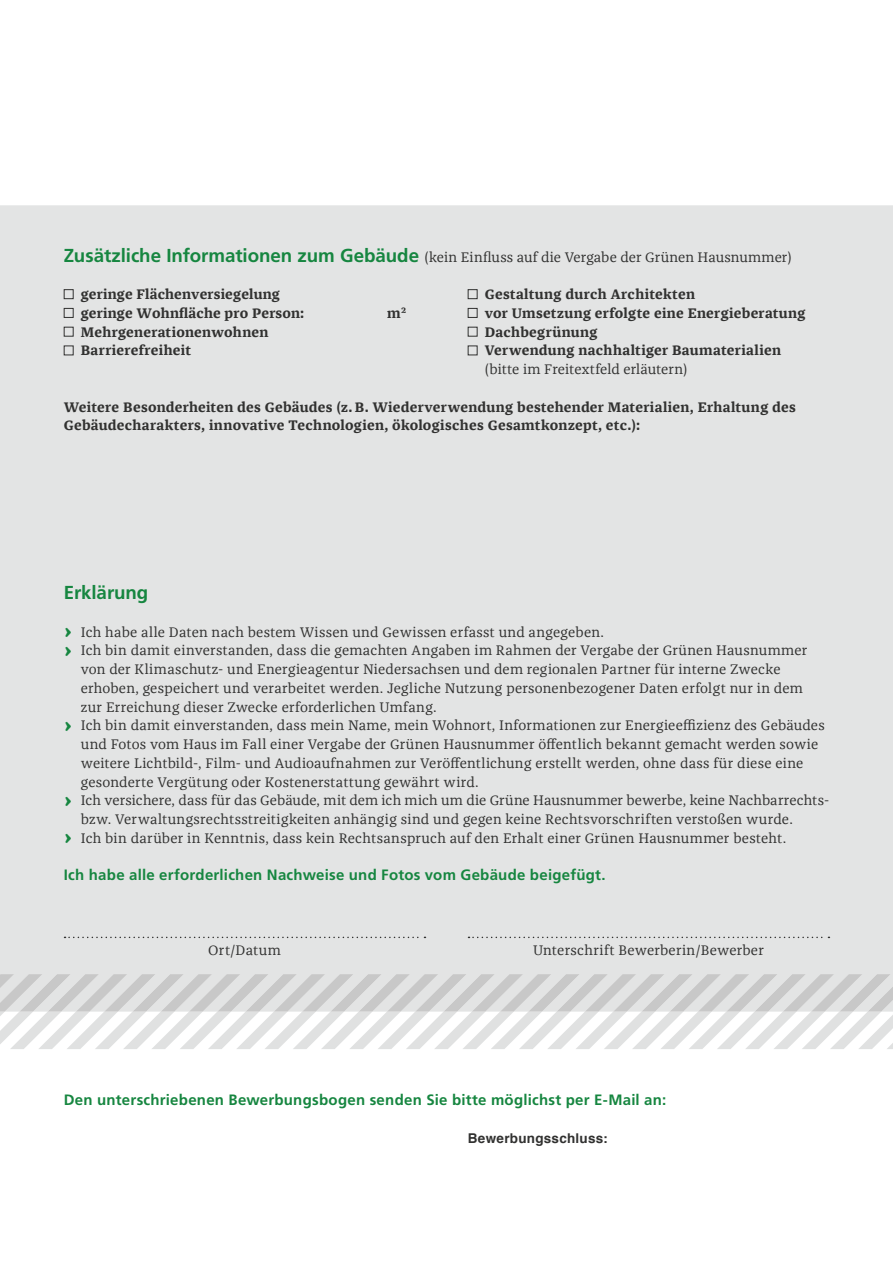
<style>
.page{position:relative;width:893px;height:1263px;background:#fff}
.page>*{position:absolute;margin:0;border:0;box-sizing:border-box;transform-origin:0 0}
.t1{font:700 18.75px "Frutiger LT";letter-spacing:-.005em;color:#168640}
.t2{font:700 15px "Frutiger LT";letter-spacing:.015em;color:#168640}
.t3{font:14.25px "Franziska Offc";letter-spacing:.01em;color:#313130}
.t4{font:700 14.25px/18.8px "Franziska Offc";letter-spacing:.015em;color:#313130}
.t5{font:700 13.5px "Helvetica";letter-spacing:.02em;color:#313130}
.s1{font-family:"Frutiger LT";font-weight:700;font-size:18.75px;color:#168640}
.s2{font-weight:700;font-size:24px;color:#168640}
</style>
<div class="page">
<div style="left:0;top:205px;width:893px;height:769px;background:#e3e4e4"></div>
<div style="left:64px;top:289px;width:10px;height:10px;border:1px solid #313130"></div>
<div style="left:468px;top:289px;width:9px;height:10px;border:1px solid #313130"></div>
<div style="left:64px;top:308px;width:10px;height:10px;border:1px solid #313130"></div>
<div style="left:468px;top:308px;width:9px;height:10px;border:1px solid #313130"></div>
<div style="left:64px;top:327px;width:10px;height:10px;border:1px solid #313130"></div>
<div style="left:468px;top:327px;width:9px;height:10px;border:1px solid #313130"></div>
<div style="left:64px;top:345px;width:10px;height:10px;border:1px solid #313130"></div>
<svg style="left:65px;top:937px;width:360px;height:1px"></svg>
<svg style="left:468px;top:937px;width:361px;height:1px"></svg>
<svg style="left:0;top:974px;width:893px;height:75px"></svg>
<p class="t3" style="left:64px;top:249px;width:729px"><span class="s1">Zusätzliche Informationen zum Gebäude</span> (kein Einfluss auf die Vergabe der Grünen Hausnummer)</p>
<p class="t4" style="left:485px;top:285px;width:212px">Gestaltung durch Architekten</p>
<p class="t4" style="left:387px;top:304px;width:20px">m<sup>2</sup></p>
<p class="t4" style="left:485px;top:304px;width:322px">vor Umsetzung erfolgte eine Energieberatung<br>Dachbegrünung</p>
<p class="t4" style="left:81px;top:285px;width:225px">geringe Flächenversiegelung geringe Wohnfläche pro Person:<br>Mehrgenerationenwohnen<br>Barrierefreiheit</p>
<p class="t4" style="left:485px;top:341px;width:298px">Verwendung nachhaltiger Baumaterialien</p>
<p class="t3" style="left:485px;top:361px;width:204px">(bitte im Freitextfeld erläutern)</p>
<p class="t4" style="left:64px;top:397px;width:734px">Weitere Besonderheiten des Gebäudes (z. B. Wiederverwendung bestehender Materialien, Erhaltung des<br>Gebäudecharakters, innovative Technologien, ökologisches Gesamtkonzept, etc.):</p>
<h1 class="t1" style="left:64px;top:581px;width:86px">Erklärung</h1>
<p class="t3" style="left:64px;top:624px;width:542px"><span class="s2">›</span> Ich habe alle Daten nach bestem Wissen und Gewissen erfasst und angegeben.</p>
<p class="t3" style="left:64px;top:643px;width:745px"><span class="s2">›</span> Ich bin damit einverstanden, dass die gemachten Angaben im Rahmen der Vergabe der Grünen Hausnummer</p>
<p class="t3" style="left:81px;top:661px;width:701px">von der Klimaschutz- und Energieagentur Niedersachsen und dem regionalen Partner für interne Zwecke</p>
<p class="t3" style="left:81px;top:680px;width:723px">erhoben, gespeichert und verarbeitet werden. Jegliche Nutzung personenbezogener Daten erfolgt nur in dem</p>
<p class="t3" style="left:81px;top:699px;width:357px">zur Erreichung dieser Zwecke erforderlichen Umfang.</p>
<p class="t3" style="left:64px;top:718px;width:762px"><span class="s2">›</span> Ich bin damit einverstanden, dass mein Name, mein Wohnort, Informationen zur Energieeffizienz des Gebäudes</p>
<p class="t3" style="left:81px;top:736px;width:739px">und Fotos vom Haus im Fall einer Vergabe der Grünen Hausnummer öffentlich bekannt gemacht werden sowie</p>
<p class="t3" style="left:81px;top:755px;width:724px">weitere Lichtbild-, Film- und Audioaufnahmen zur Veröffentlichung erstellt werden, ohne dass für diese eine</p>
<p class="t3" style="left:81px;top:774px;width:399px">gesonderte Vergütung oder Kostenerstattung gewährt wird.</p>
<p class="t3" style="left:64px;top:793px;width:767px"><span class="s2">›</span> Ich versichere, dass für das Gebäude, mit dem ich mich um die Grüne Hausnummer bewerbe, keine Nachbarrechts-</p>
<p class="t3" style="left:81px;top:811px;width:714px">bzw. Verwaltungsrechtsstreitigkeiten anhängig sind und gegen keine Rechtsvorschriften verstoßen wurde.</p>
<p class="t3" style="left:64px;top:830px;width:724px"><span class="s2">›</span> Ich bin darüber in Kenntnis, dass kein Rechtsanspruch auf den Erhalt einer Grünen Hausnummer besteht.</p>
<p class="t2" style="left:64px;top:866px;width:543px">Ich habe alle erforderlichen Nachweise und Fotos vom Gebäude beigefügt.</p>
<p class="t3" style="left:208px;top:943px;width:74px">Ort/Datum</p>
<p class="t3" style="left:533px;top:943px;width:232px">Unterschrift Bewerberin/Bewerber</p>
<p class="t2" style="left:64px;top:1091px;width:604px">Den unterschriebenen Bewerbungsbogen senden Sie bitte möglichst per E-Mail an:</p>
<p class="t5" style="left:468px;top:1127px;width:142px">Bewerbungsschluss:</p>
</div>
